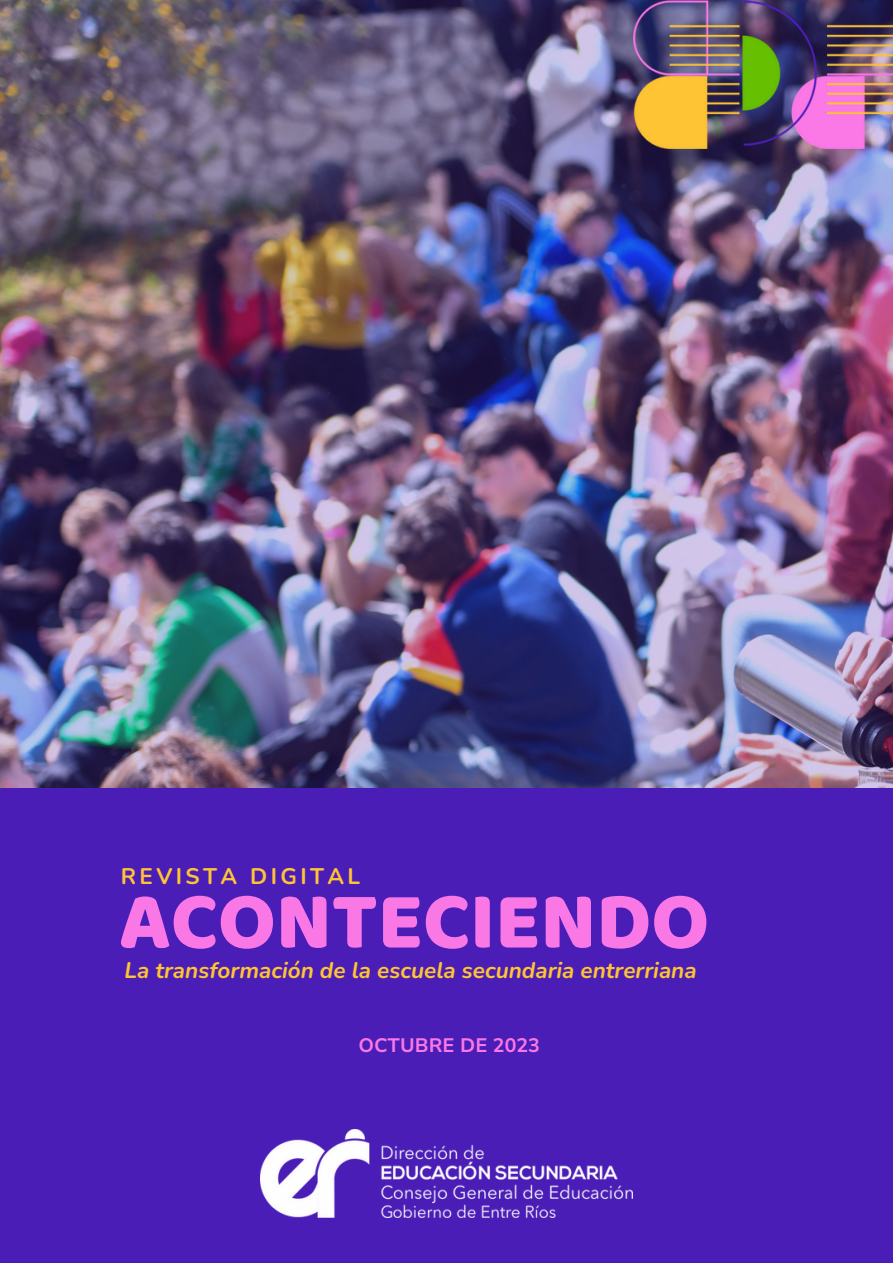
<style>
.page{position:relative;width:893px;height:1264px;background:#fff}
.page>*{position:absolute;margin:0;border:0;box-sizing:border-box;transform-origin:0 0}
.t1{font:82.5px "Baloo";color:#fa78e5}
.t2{font:italic 700 22.5px "Nunito";color:#ffc434}
.t3{font:700 22.5px "Nunito";letter-spacing:.15em;color:#ffc434}
.t4{font:700 19.5px "Nunito Sans 10 pt";color:#fa78e5}
</style>
<div class="page">
<img style="left:0;top:0;width:892px;height:788px">
<div style="left:0;top:788px;width:892px;height:474px;background:#4b1db7"></div>
<img style="left:261px;top:1129px;width:371px;height:88px">
<img style="left:633px;top:0;width:259px;height:148px">
<p class="t3" style="left:121px;top:860px;width:241px">REVISTA DIGITAL</p>
<p class="t1" style="left:119px;top:870px;width:591px">ACONTECIENDO</p>
<p class="t2" style="left:124px;top:955px;width:573px">La transformación de la escuela secundaria entrerriana</p>
<p class="t4" style="left:358px;top:1031px;width:183px">OCTUBRE DE 2023</p>
</div>
